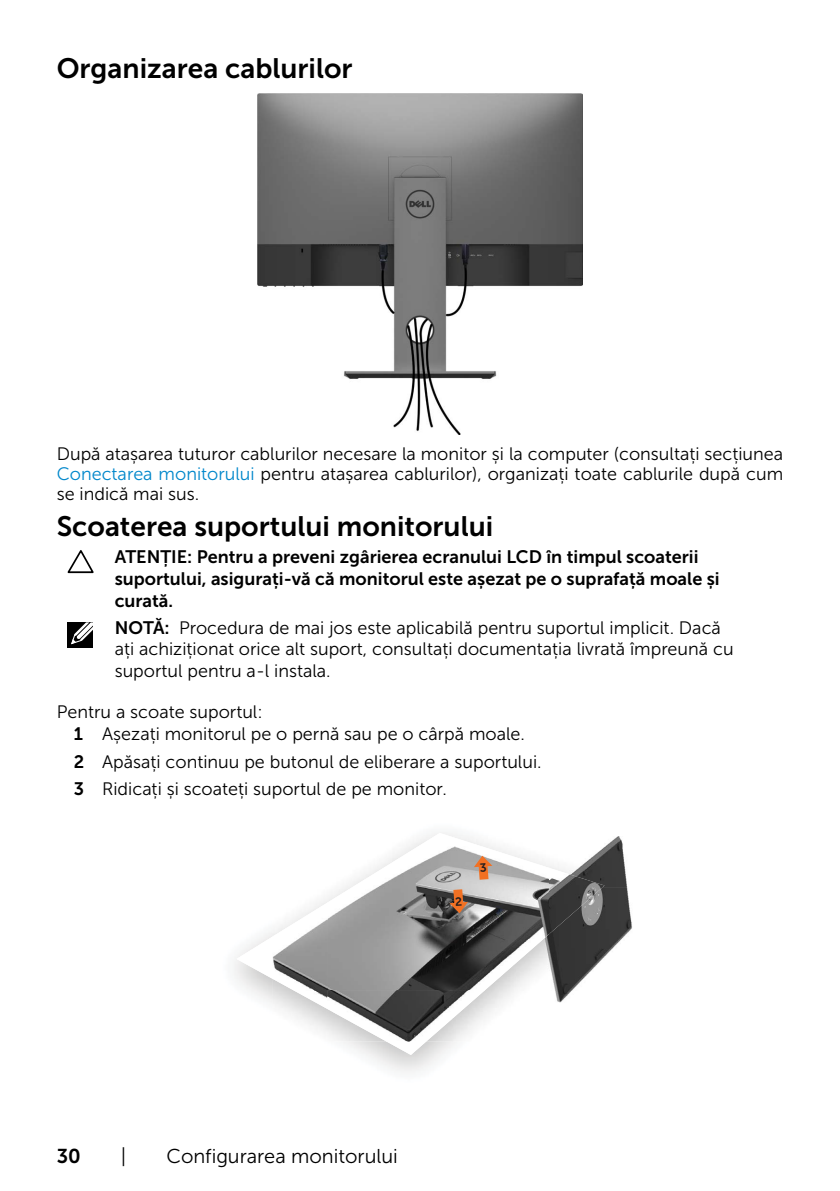
<style>
.page{position:relative;width:840px;height:1191px;background:#fff}
.page>*{position:absolute;margin:0;border:0;box-sizing:border-box;transform-origin:0 0}
.t1{font:28px "Museo Sans For Dell 700";color:#000}
.t2{font:20px "Museo Sans For Dell 300";color:#000}
.t3{font:20px "Museo Sans For Dell 700";color:#000}
.t4{font:18px/20px "Museo Sans For Dell 300";color:#000}
.t5{font:18px/22px "Museo Sans For Dell 700";color:#000}
.s1{color:#0087cb}
.s2{font-family:"Museo Sans For Dell 700"}
</style>
<div class="page">
<img style="left:257px;top:94px;width:325px;height:340px">
<svg style="left:67px;top:550px;width:27px;height:23px"></svg>
<div style="left:67px;top:622px;width:26px;height:26px;background:#000"></div>
<svg style="left:71px;top:622px;width:22px;height:23px"></svg>
<svg style="left:236px;top:833px;width:252px;height:222px"></svg>
<img style="left:272px;top:836px;width:55px;height:66px">
<img style="left:549px;top:836px;width:79px;height:51px">
<img style="left:513px;top:887px;width:120px;height:116px">
<img style="left:272px;top:1009px;width:55px;height:32px">
<img style="left:485px;top:990px;width:28px;height:51px">
<img style="left:327px;top:836px;width:222px;height:154px">
<img style="left:548px;top:867px;width:56px;height:67px">
<img style="left:272px;top:902px;width:55px;height:107px">
<img style="left:327px;top:990px;width:158px;height:51px">
<svg style="left:449px;top:889px;width:18px;height:24px"></svg>
<svg style="left:473px;top:855px;width:19px;height:24px"></svg>
<h1 class="t1" style="left:57px;top:52px;width:297px">Organizarea cablurilor</h1>
<p class="t4" style="left:57px;top:444px;width:727px;text-align:justify">După atașarea tuturor cablurilor necesare la monitor și la computer (consultați secțiunea <span class="s1">Conectarea monitorului</span> pentru atașarea cablurilor), organizați toate cablurile după cum se indică mai sus.</p>
<h1 class="t1" style="left:57px;top:511px;width:437px">Scoaterea suportului monitorului</h1>
<p class="t5" style="left:115px;top:546px;width:606px">ATENȚIE: Pentru a preveni zgârierea ecranului LCD în timpul scoaterii suportului, asigurați-vă că monitorul este așezat pe o suprafață moale și curată.</p>
<p class="t4" style="left:115px;top:617px;width:620px;line-height:21.6px"><span class="s2">NOTĂ:</span> Procedura de mai jos este aplicabilă pentru suportul implicit. Dacă ați achiziționat orice alt suport, consultați documentația livrată împreună cu suportul pentru a-l instala.</p>
<p class="t4" style="left:74px;top:701px;width:452px;line-height:22px;text-indent:-17px">Pentru a scoate suportul:<br><span class="s2">1</span> Așezați monitorul pe o pernă sau pe o cârpă moale.</p>
<p class="t4" style="left:74px;top:747px;width:469px;line-height:27.6px"><span class="s2">2</span> Apăsați continuu pe butonul de eliberare a suportului.<br><span class="s2">3</span> Ridicați și scoateți suportul de pe monitor.</p>
<p class="t3" style="left:57px;top:1144px;width:26px">30</p>
<p class="t2" style="left:121px;top:1145px;width:7px">|</p>
<p class="t2" style="left:166px;top:1145px;width:233px">Configurarea monitorului</p>
</div>
